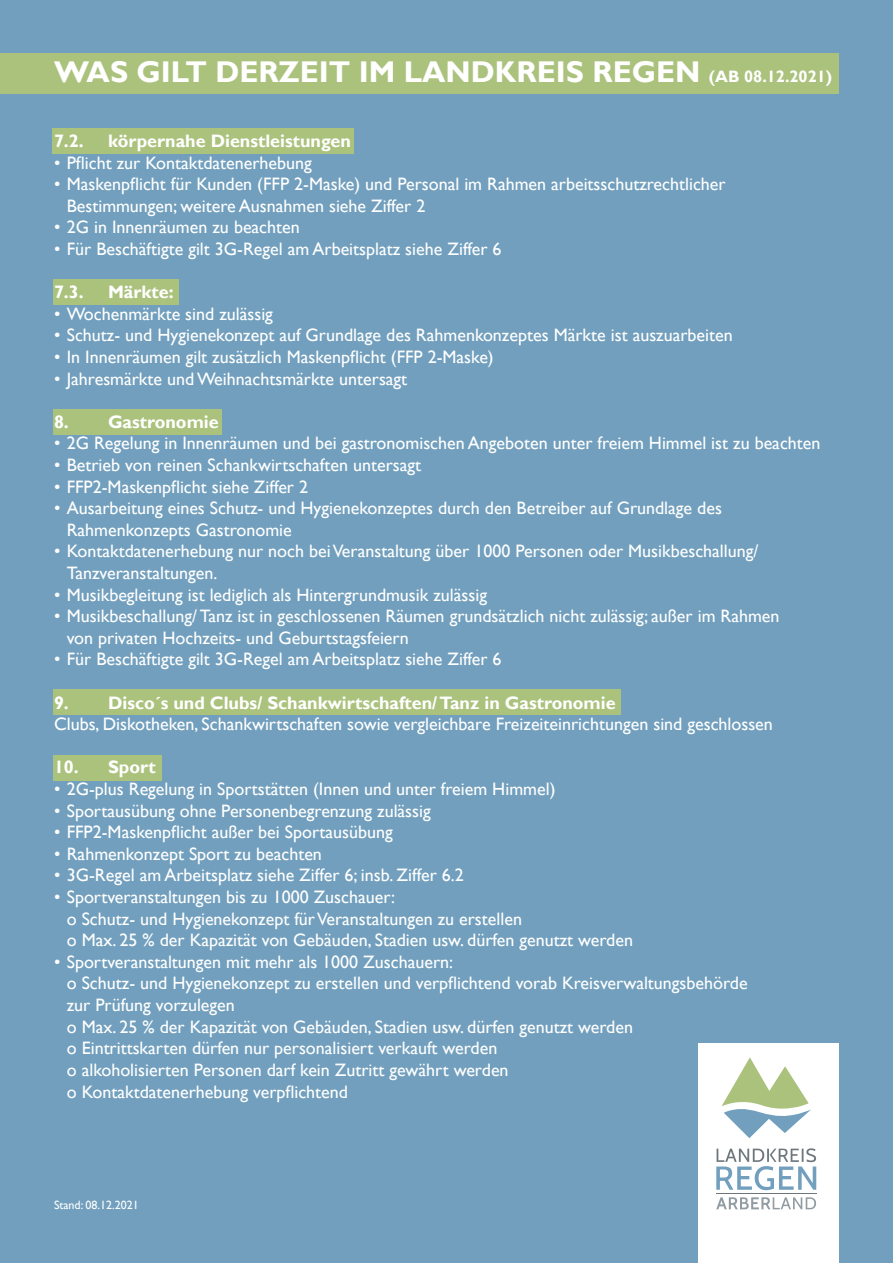
<style>
.page{position:relative;width:893px;height:1263px;background:#719fbd}
.page>*{position:absolute;margin:0;border:0;box-sizing:border-box;transform-origin:0 0}
.t1{font:700 30px "Gill Sans";color:#fff}
.t2{font:18px/21.6px "Gill Sans";color:#fff}
.t3{font:700 18px "Gill Sans";color:#fff}
.t4{font:12px "Gill Sans";color:#fff}
.s1{font-size:16.5px}
</style>
<div class="page">
<div style="left:698px;top:1044px;width:141px;height:219px;background:#fff"></div>
<svg style="left:716px;top:1197px;width:100px;height:12px"></svg>
<svg style="left:716px;top:1148px;width:100px;height:42px"></svg>
<hr style="left:716px;top:1193px;width:100px;height:1px;background:#6d777b">
<svg style="left:721px;top:1057px;width:90px;height:81px"></svg>
<div style="left:0;top:53px;width:839px;height:41px;background:#abc27d"></div>
<div style="left:53px;top:129px;width:301px;height:25px;background:#abc27d"></div>
<div style="left:53px;top:755px;width:109px;height:26px;background:#abc27d"></div>
<div style="left:53px;top:689px;width:568px;height:26px;background:#abc27d"></div>
<div style="left:53px;top:409px;width:168px;height:25px;background:#abc27d"></div>
<div style="left:53px;top:279px;width:126px;height:26px;background:#abc27d"></div>
<h1 class="t1" style="left:54px;top:54px;width:780px">WAS GILT DERZEIT IM LANDKREIS REGEN <span class="s1">(AB 08.12.2021)</span></h1>
<p class="t3" style="left:54px;top:130px;width:31px">7.2.</p>
<p class="t3" style="left:108px;top:130px;width:244px">körpernahe Dienstleistungen</p>
<p class="t2" style="left:54px;top:152px;width:259px">• Pflicht zur Kontaktdatenerhebung</p>
<p class="t2" style="left:67px;top:174px;width:660px;text-indent:-13px">• Maskenpflicht für Kunden (FFP 2-Maske) und Personal im Rahmen arbeitsschutzrechtlicher<br>Bestimmungen; weitere Ausnahmen siehe Ziffer 2</p>
<p class="t2" style="left:54px;top:217px;width:247px">• 2G in Innenräumen zu beachten</p>
<p class="t2" style="left:54px;top:238px;width:449px">• Für Beschäftigte gilt 3G-Regel am Arbeitsplatz siehe Ziffer 6</p>
<p class="t3" style="left:54px;top:281px;width:31px">7.3.</p>
<p class="t3" style="left:108px;top:281px;width:67px">Märkte:</p>
<p class="t2" style="left:54px;top:303px;width:220px">• Wochenmärkte sind zulässig</p>
<p class="t2" style="left:54px;top:325px;width:680px">• Schutz- und Hygienekonzept auf Grundlage des Rahmenkonzeptes Märkte ist auszuarbeiten</p>
<p class="t2" style="left:54px;top:346px;width:441px">• In Innenräumen gilt zusätzlich Maskenpflicht (FFP 2-Maske)</p>
<p class="t2" style="left:54px;top:368px;width:355px">• Jahresmärkte und Weihnachtsmärkte untersagt</p>
<p class="t3" style="left:54px;top:411px;width:166px">8. Gastronomie</p>
<p class="t2" style="left:54px;top:433px;width:768px">• 2G Regelung in Innenräumen und bei gastronomischen Angeboten unter freiem Himmel ist zu beachten</p>
<p class="t2" style="left:54px;top:454px;width:369px">• Betrieb von reinen Schankwirtschaften untersagt</p>
<p class="t2" style="left:54px;top:476px;width:256px">• FFP2-Maskenpflicht siehe Ziffer 2</p>
<p class="t2" style="left:67px;top:498px;width:657px;text-indent:-13px">• Ausarbeitung eines Schutz- und Hygienekonzeptes durch den Betreiber auf Grundlage des<br>Rahmenkonzepts Gastronomie</p>
<p class="t2" style="left:67px;top:541px;width:693px;text-indent:-13px">• Kontaktdatenerhebung nur noch bei Veranstaltung über 1000 Personen oder Musikbeschallung/<br>Tanzveranstaltungen.</p>
<p class="t2" style="left:54px;top:584px;width:434px">• Musikbegleitung ist lediglich als Hintergrundmusik zulässig</p>
<p class="t2" style="left:67px;top:606px;width:714px;text-indent:-13px">• Musikbeschallung/ Tanz ist in geschlossenen Räumen grundsätzlich nicht zulässig; außer im Rahmen von privaten Hochzeits- und Geburtstagsfeiern</p>
<p class="t2" style="left:54px;top:649px;width:449px">• Für Beschäftigte gilt 3G-Regel am Arbeitsplatz siehe Ziffer 6</p>
<p class="t3" style="left:54px;top:692px;width:563px">9. Disco´s und Clubs/ Schankwirtschaften/ Tanz in Gastronomie</p>
<p class="t2" style="left:54px;top:714px;width:720px">Clubs, Diskotheken, Schankwirtschaften sowie vergleichbare Freizeiteinrichtungen sind geschlossen</p>
<p class="t3" style="left:54px;top:756px;width:103px">10. Sport</p>
<p class="t2" style="left:54px;top:778px;width:503px">• 2G-plus Regelung in Sportstätten (Innen und unter freiem Himmel)</p>
<p class="t2" style="left:54px;top:800px;width:378px">• Sportausübung ohne Personenbegrenzung zulässig</p>
<p class="t2" style="left:54px;top:822px;width:340px">• FFP2-Maskenpflicht außer bei Sportausübung</p>
<p class="t2" style="left:54px;top:843px;width:269px">• Rahmenkonzept Sport zu beachten</p>
<p class="t2" style="left:54px;top:865px;width:411px">• 3G-Regel am Arbeitsplatz siehe Ziffer 6; insb. Ziffer 6.2</p>
<p class="t2" style="left:67px;top:886px;width:568px;text-indent:-13px">• Sportveranstaltungen bis zu 1000 Zuschauer:<br>o Schutz- und Hygienekonzept für Veranstaltungen zu erstellen<br>o Max. 25 % der Kapazität von Gebäuden, Stadien usw. dürfen genutzt werden</p>
<p class="t2" style="left:67px;top:951px;width:682px;text-indent:-13px">• Sportveranstaltungen mit mehr als 1000 Zuschauern:<br>o Schutz- und Hygienekonzept zu erstellen und verpflichtend vorab Kreisverwaltungsbehörde zur Prüfung vorzulegen<br>o Max. 25 % der Kapazität von Gebäuden, Stadien usw. dürfen genutzt werden<br>o Eintrittskarten dürfen nur personalisiert verkauft werden<br>o alkoholisierten Personen darf kein Zutritt gewährt werden<br>o Kontaktdatenerhebung verpflichtend</p>
<p class="t4" style="left:54px;top:1198px;width:86px">Stand: 08.12.2021</p>
</div>
